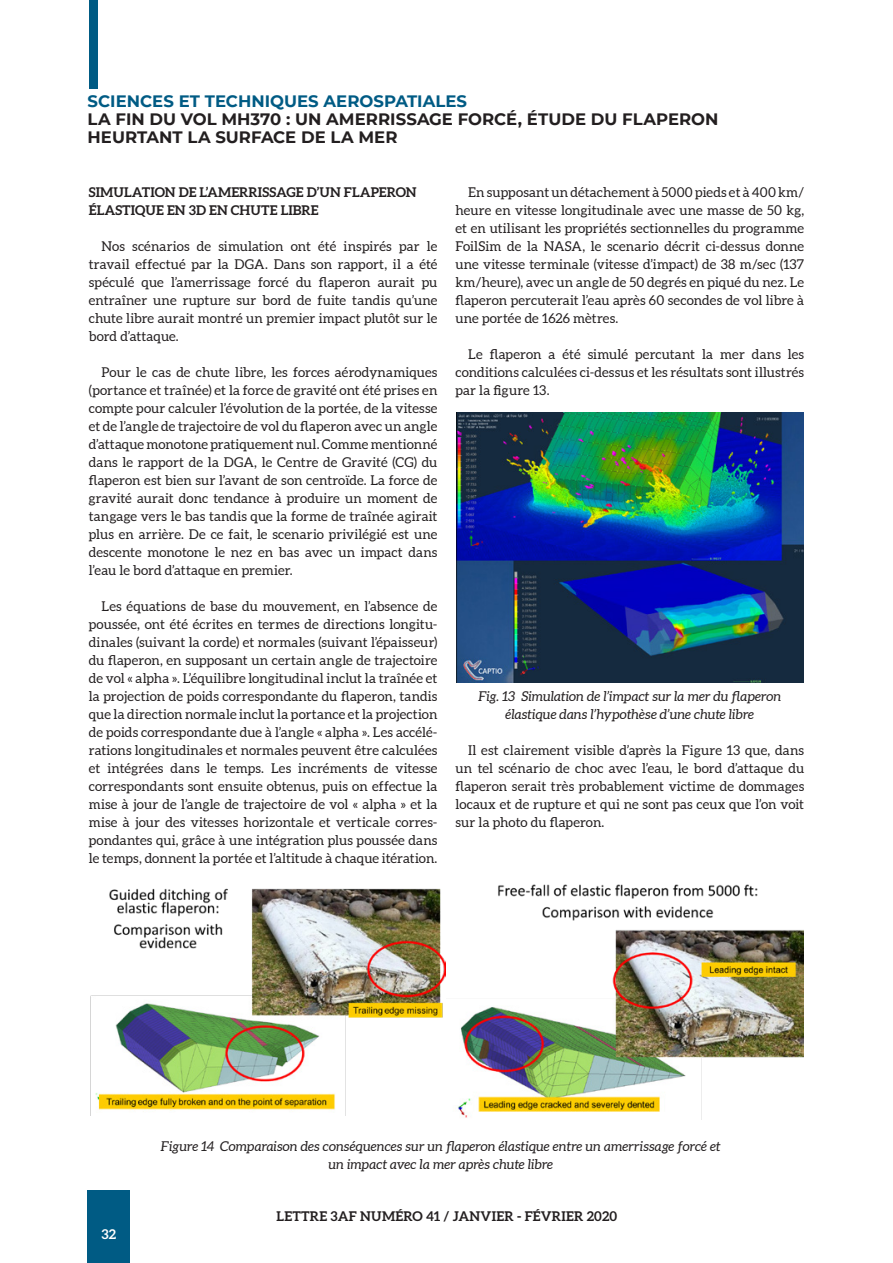
<style>
.page{position:relative;width:893px;height:1263px;background:#fff}
.page>*{position:absolute;margin:0;border:0;box-sizing:border-box;transform-origin:0 0}
.t1{font:700 16.5px/18px "Montserrat";color:#231f20}
.t2{font:700 16.5px "Montserrat";color:#005b84}
.t3{font:13.5px/18px "Aleo";letter-spacing:.005em;color:#231f20;text-align:justify}
.t4{font:italic 13.5px/18px "Aleo";letter-spacing:.005em;color:#231f20;text-align:center}
.justifié{font:700 13.5px/18px "Aleo";letter-spacing:.005em;color:#231f20}
.justifié-2{font:700 13.5px "Aleo";color:#fff}
</style>
<div class="page">
<div style="left:88px;top:1191px;width:42px;height:72px;background:#005b84"></div>
<div style="left:89px;top:0;width:8px;height:89px;background:#005b84"></div>
<img style="left:90px;top:888px;width:355px;height:228px">
<img style="left:458px;top:884px;width:345px;height:236px">
<img style="left:456px;top:413px;width:347px;height:270px">
<p class="t2" style="left:88px;top:89px;width:381px">SCIENCES ET TECHNIQUES AEROSPATIALES</p>
<p class="t1" style="left:88px;top:109px;width:632px">LA FIN DU VOL MH370 : UN AMERRISSAGE FORCÉ, ÉTUDE DU FLAPERON<br>HEURTANT LA SURFACE DE LA MER</p>
<p class="justifié" style="left:89px;top:183px;width:329px">SIMULATION DE L’AMERRISSAGE D’UN FLAPERON<br>ÉLASTIQUE EN 3D EN CHUTE LIBRE</p>
<p class="t3" style="left:89px;top:238px;width:350px;text-indent:13px">Nos scénarios de simulation ont été inspirés par le travail effectué par la DGA. Dans son rapport, il a été spéculé que l’amerrissage forcé du flaperon aurait pu entraîner une rupture sur bord de fuite tandis qu’une chute libre aurait montré un premier impact plutôt sur le bord d’attaque.</p>
<p class="t3" style="left:89px;top:364px;width:350px;text-indent:13px">Pour le cas de chute libre, les forces aérodynamiques (portance et traînée) et la force de gravité ont été prises en compte pour calculer l’évolution de la portée, de la vitesse et de l’angle de trajectoire de vol du flaperon avec un angle d’attaque monotone pratiquement nul. Comme mentionné dans le rapport de la DGA, le Centre de Gravité (CG) du flaperon est bien sur l’avant de son centroïde. La force de gravité aurait donc tendance à produire un moment de tangage vers le bas tandis que la forme de traînée agirait plus en arrière. De ce fait, le scenario privilégié est une descente monotone le nez en bas avec un impact dans l’eau le bord d’attaque en premier.</p>
<p class="t3" style="left:89px;top:598px;width:350px;text-indent:13px">Les équations de base du mouvement, en l’absence de poussée, ont été écrites en termes de directions longitu&shy;dinales (suivant la corde) et normales (suivant l’épaisseur) du flaperon, en supposant un certain angle de trajectoire de vol « alpha ». L’équilibre longitudinal inclut la traînée et la projection de poids correspondante du flaperon, tandis que la direction normale inclut la portance et la projection de poids correspondante due à l’angle « alpha ». Les accélé&shy;rations longitudinales et normales peuvent être calculées et intégrées dans le temps. Les incréments de vitesse correspondants sont ensuite obtenus, puis on effectue la mise à jour de l’angle de trajectoire de vol « alpha » et la mise à jour des vitesses horizontale et verticale corres&shy;pondantes qui, grâce à une intégration plus poussée dans le temps, donnent la portée et l’altitude à chaque itération.</p>
<p class="t3" style="left:455px;top:184px;width:350px;text-indent:13px">En supposant un détachement à 5000 pieds et à 400 km/ heure en vitesse longitudinale avec une masse de 50 kg, et en utilisant les propriétés sectionnelles du programme FoilSim de la NASA, le scenario décrit ci-dessus donne une vitesse terminale (vitesse d’impact) de 38 m/sec (137 km/heure), avec un angle de 50 degrés en piqué du nez. Le flaperon percuterait l’eau après 60 secondes de vol libre à une portée de 1626 mètres.</p>
<p class="t3" style="left:455px;top:346px;width:350px;text-indent:13px">Le flaperon a été simulé percutant la mer dans les conditions calculées ci-dessus et les résultats sont illustrés par la figure 13.</p>
<p class="t4" style="left:478px;top:688px;width:304px">Fig. 13 Simulation de l’impact sur la mer du flaperon élastique dans l’hypothèse d’une chute libre</p>
<p class="t3" style="left:455px;top:742px;width:350px;text-indent:13px">Il est clairement visible d’après la Figure 13 que, dans un tel scénario de choc avec l’eau, le bord d’attaque du flaperon serait très probablement victime de dommages locaux et de rupture et qui ne sont pas ceux que l’on voit sur la photo du flaperon.</p>
<p class="t4" style="left:161px;top:1138px;width:561px">Figure 14 Comparaison des conséquences sur un flaperon élastique entre un amerrissage forcé et</p>
<p class="t4" style="left:328px;top:1138px;width:226px;text-align:left;text-indent:93px">Légende<br>un impact avec la mer après chute libre</p>
<p class="justifié-2" style="left:102px;top:1225px;width:16px">32</p>
<p class="justifié" style="left:277px;top:1208px;width:342px">LETTRE 3AF NUMÉRO 41 / JANVIER - FÉVRIER 2020</p>
</div>
